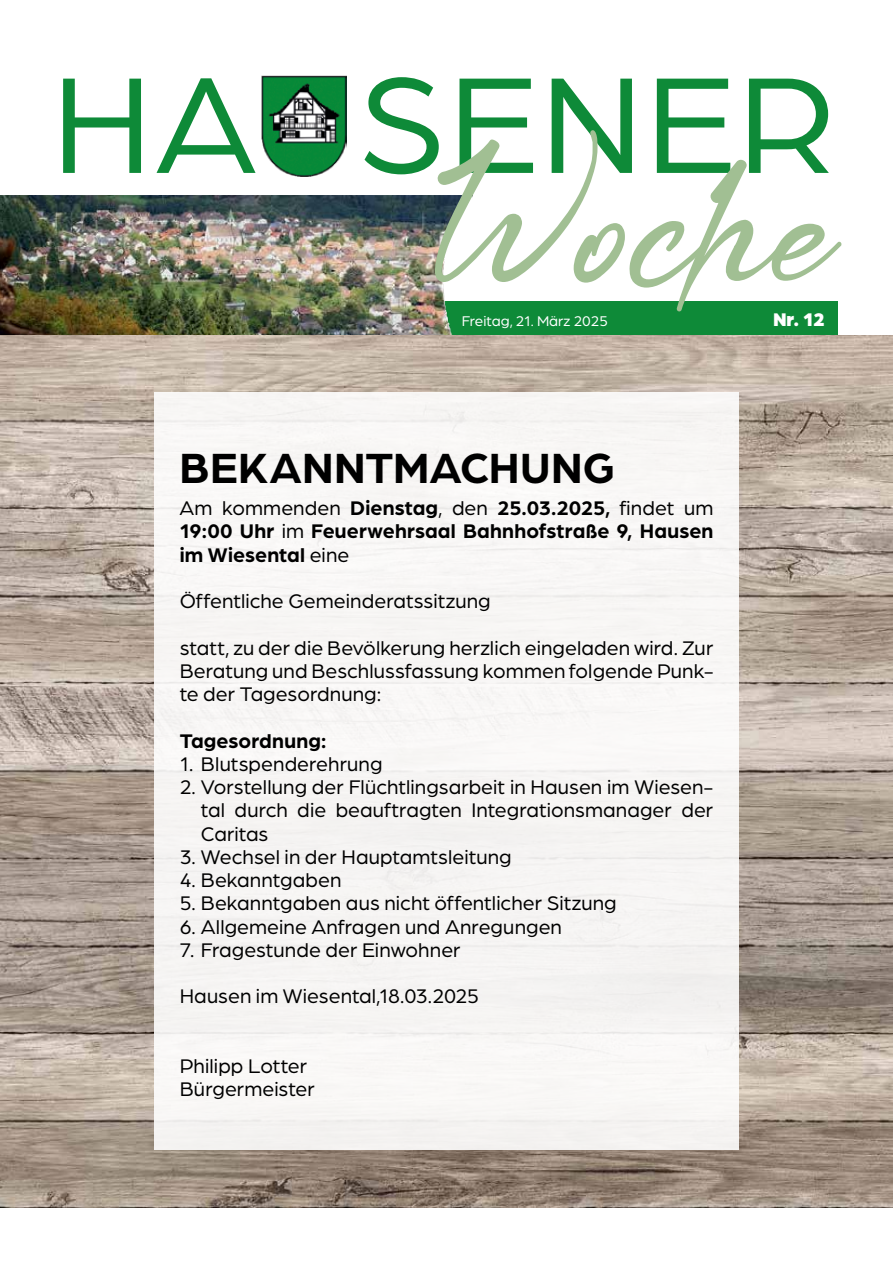
<style>
.page{position:relative;width:893px;height:1263px;background:#fff}
.page>*{position:absolute;margin:0;border:0;box-sizing:border-box;transform-origin:0 0}
.t1{font:207.45px "Bogani Gottan";color:#a1bf93}
.t2{font:145.5px "Arboria";letter-spacing:.02em;color:#0e8a38}
.t3{font:700 45px "Arboria";color:#000}
.t4{font:21px/23.2px "Arboria";letter-spacing:.005em;color:#000;text-align:justify}
.t5{font:700 21px/23.2px "Arboria";letter-spacing:.01em;color:#000;text-align:justify}
.t6{font:900 19.5px "Arboria";color:#fff}
.t7{font:15px "Arboria";color:#fff}
.s1{font-weight:400}
</style>
<div class="page">
<img style="left:261px;top:75px;width:86px;height:102px">
<div style="left:441px;top:301px;width:397px;height:34px;background:#0e8a38"></div>
<img style="left:0;top:195px;width:473px;height:140px">
<img style="left:0;top:335px;width:893px;height:873px">
<div style="left:154px;top:393px;width:585px;height:757px;background:#f7f6f4"></div>
<h2 class="t2" style="left:52px;top:30px;width:784px">HAUSENER</h2>
<h1 class="t1" style="left:435px;top:87px;width:404px">Woche</h1>
<p class="t7" style="left:462px;top:312px;width:148px">Freitag, 21. März 2025</p>
<p class="t6" style="left:773px;top:306px;width:53px">Nr. 12</p>
<h3 class="t3" style="left:180px;top:437px;width:437px">BEKANNTMACHUNG</h3>
<p class="t5" style="left:180px;top:495px;width:535px"><span class="s1">Am kommenden</span> Dienstag<span class="s1">, den</span> 25.03.2025, <span class="s1">findet um </span>19:00 Uhr <span class="s1">im</span> Feuerwehrsaal Bahnhofstraße 9, Hausen im Wiesental <span class="s1">eine</span></p>
<p class="t4" style="left:180px;top:589px;width:313px">Öffentliche Gemeinderatssitzung</p>
<p class="t4" style="left:180px;top:635px;width:535px">statt, zu der die Bevölkerung herzlich eingeladen wird. Zur Beratung und Beschlussfassung kommen folgende Punk&shy;te der Tagesordnung:</p>
<p class="t5" style="left:180px;top:728px;width:149px">Tagesordnung:</p>
<p class="t4" style="left:180px;top:751px;width:204px">1. Blutspenderehrung</p>
<p class="t4" style="left:201px;top:775px;width:514px;text-indent:-21px">2. Vorstellung der Flüchtlingsarbeit in Hausen im Wiesen&shy;tal durch die beauftragten Integrationsmanager der Caritas</p>
<p class="t4" style="left:180px;top:844px;width:334px">3. Wechsel in der Hauptamtsleitung</p>
<p class="t4" style="left:180px;top:868px;width:163px">4. Bekanntgaben</p>
<p class="t4" style="left:180px;top:891px;width:438px">5. Bekanntgaben aus nicht öffentlicher Sitzung</p>
<p class="t4" style="left:180px;top:914px;width:384px">6. Allgemeine Anfragen und Anregungen</p>
<p class="t4" style="left:180px;top:937px;width:282px">7. Fragestunde der Einwohner</p>
<p class="t4" style="left:180px;top:984px;width:301px">Hausen im Wiesental,18.03.2025</p>
<p class="t4" style="left:180px;top:1054px;width:137px">Philipp Lotter<br>Bürgermeister</p>
</div>
